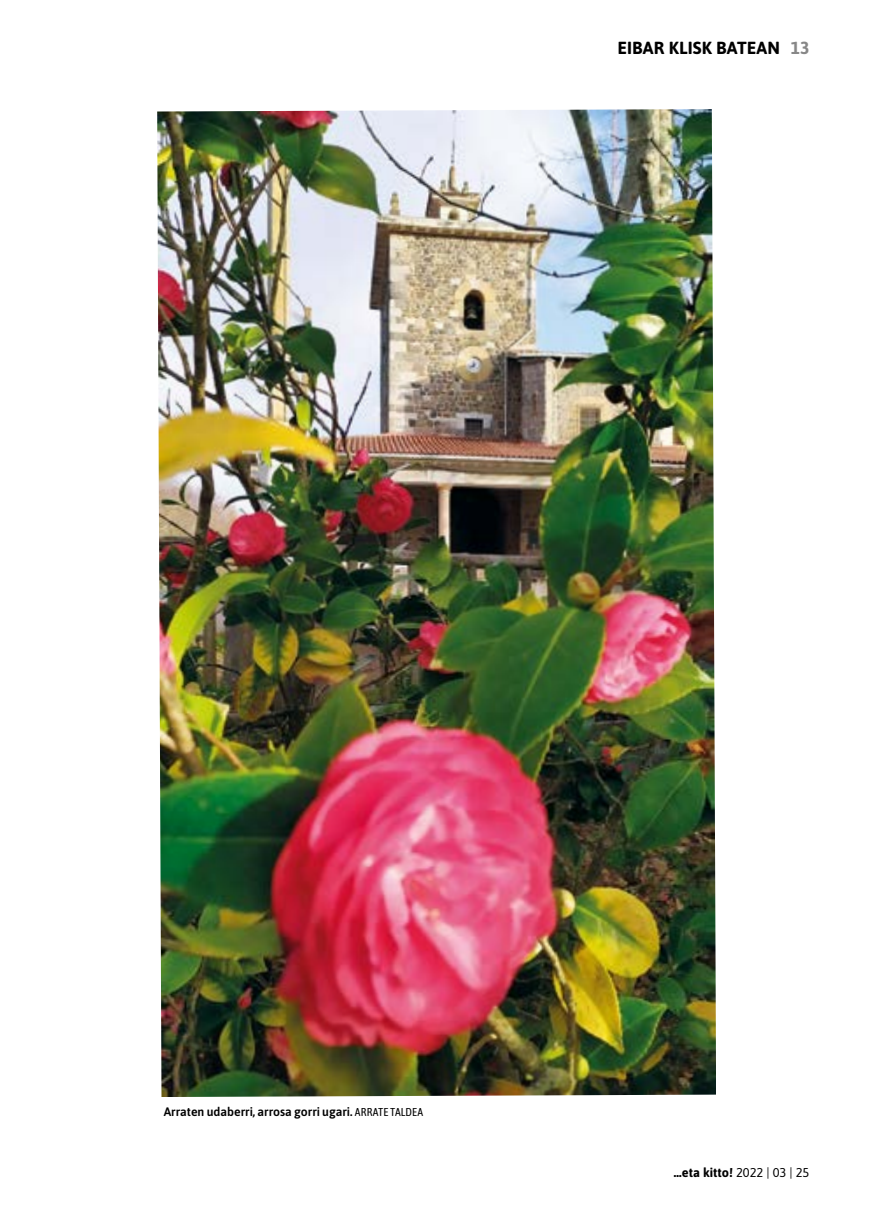
<style>
.page{position:relative;width:869px;height:1216px;background:#fff}
.page>*{position:absolute;margin:0;border:0;box-sizing:border-box;transform-origin:0 0}
.t1{font:700 17.5px "Asap";letter-spacing:.01em;color:#000}
.t2{font:700 12.78px "Asap";color:#000}
.t3{font:600 12.25px "Asap";color:#000}
.s1{color:#878787}
.s2{font-family:"Asap Condensed";font-weight:400;font-size:11.38px}
.s3{font-weight:400}
</style>
<div class="page">
<img style="left:157px;top:109px;width:558px;height:987px">
<h1 class="t1" style="left:617px;top:36px;width:193px">EIBAR KLISK BATEAN <span class="s1">13</span></h1>
<p class="t3" style="left:164px;top:1102px;width:261px">Arraten udaberri, arrosa gorri ugari. <span class="s2">ARRATE TALDEA</span></p>
<p class="t2" style="left:673px;top:1162px;width:137px">…eta kitto! <span class="s3">2022 | 03 | 25</span></p>
</div>
